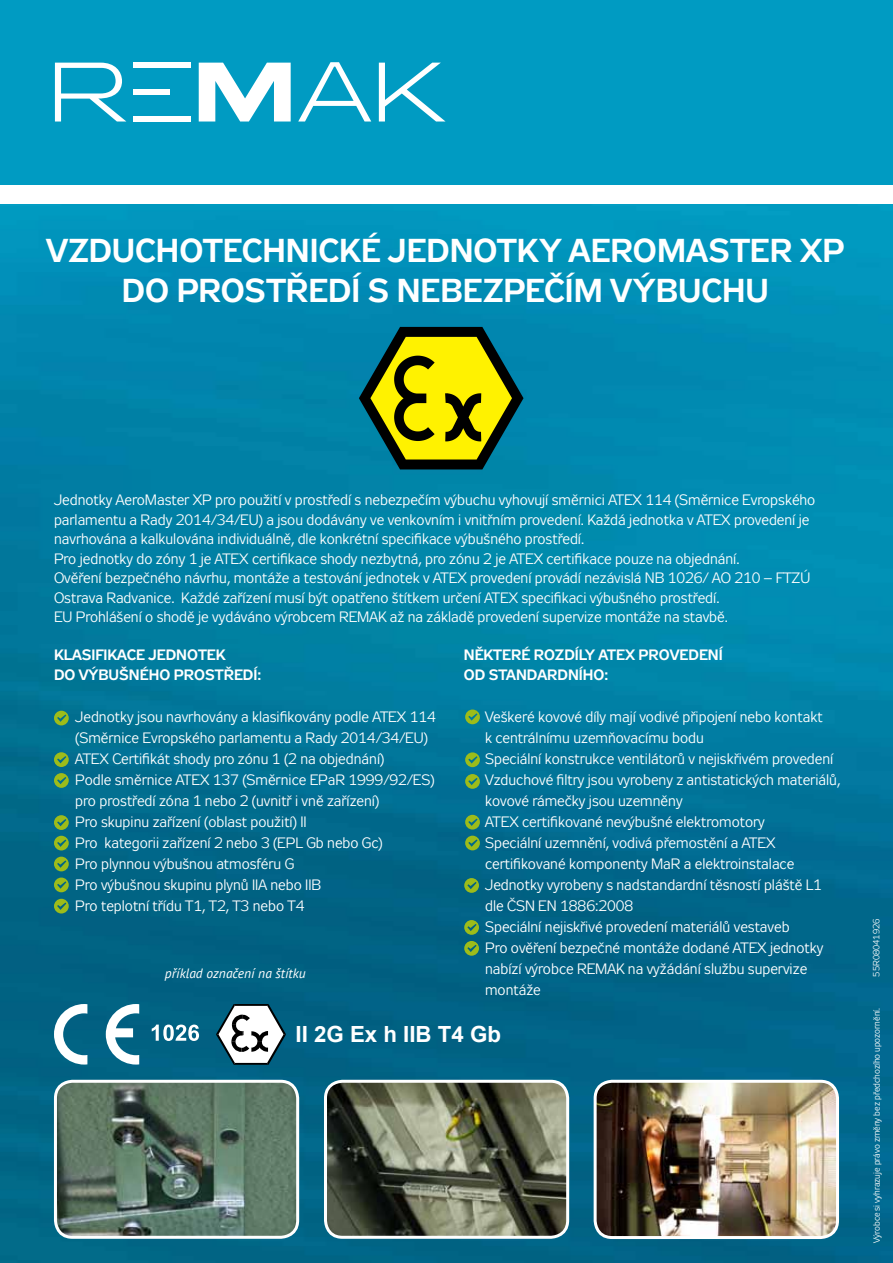
<style>
.page{position:relative;width:893px;height:1263px;background:#fff}
.page>*{position:absolute;margin:0;border:0;box-sizing:border-box;transform-origin:0 0}
.t1{font:700 33px/39.6px "Zeppelin 31";color:#fff;text-align:center}
.t2{font:700 22.35px "Arial";color:#fff}
.t3{font:15px/21px "Zeppelin 31";color:#fff}
.t4{font:700 15px "Zeppelin 31";color:#fff}
.t5{font:italic 13.5px "PT Sans";color:#fff}
.t6{font:9px "Zeppelin 31";color:#fff}
</style>
<div class="page">
<img style="left:0;top:204px;width:892px;height:1059px">
<div style="left:0;top:0;width:893px;height:189px;background:#009bc2"></div>
<div style="left:0;top:185px;width:893px;height:19px;background:#fff"></div>
<div style="left:134px;top:63px;width:57px;height:5px;background:#fff"></div>
<div style="left:134px;top:116px;width:57px;height:6px;background:#fff"></div>
<div style="left:134px;top:89px;width:36px;height:6px;background:#fff"></div>
<svg style="left:199px;top:63px;width:92px;height:59px"></svg>
<svg style="left:55px;top:63px;width:71px;height:59px"></svg>
<svg style="left:379px;top:63px;width:67px;height:59px"></svg>
<svg style="left:298px;top:62px;width:73px;height:60px"></svg>
<svg style="left:359px;top:327px;width:164px;height:142px;background:#748f2a"></svg>
<img style="left:55px;top:1081px;width:243px;height:156px">
<div style="left:54px;top:1080px;width:245px;height:159px;border:3px solid #fff;border-radius:17px"></div>
<img style="left:595px;top:1081px;width:242px;height:156px">
<div style="left:594px;top:1080px;width:245px;height:159px;border:3px solid #fff;border-radius:17px"></div>
<img style="left:325px;top:1081px;width:243px;height:156px">
<div style="left:324px;top:1080px;width:245px;height:159px;border:3px solid #fff;border-radius:17px"></div>
<svg style="left:54px;top:711px;width:15px;height:14px"></svg>
<svg style="left:54px;top:877px;width:15px;height:15px"></svg>
<svg style="left:54px;top:857px;width:15px;height:14px"></svg>
<svg style="left:54px;top:836px;width:15px;height:14px"></svg>
<svg style="left:54px;top:815px;width:15px;height:15px"></svg>
<svg style="left:54px;top:773px;width:15px;height:15px"></svg>
<svg style="left:54px;top:752px;width:15px;height:15px"></svg>
<svg style="left:54px;top:899px;width:15px;height:14px"></svg>
<svg style="left:465px;top:709px;width:15px;height:15px"></svg>
<svg style="left:465px;top:836px;width:15px;height:14px"></svg>
<svg style="left:465px;top:815px;width:15px;height:14px"></svg>
<svg style="left:465px;top:774px;width:15px;height:15px"></svg>
<svg style="left:465px;top:752px;width:15px;height:15px"></svg>
<svg style="left:464px;top:878px;width:15px;height:15px"></svg>
<svg style="left:464px;top:941px;width:15px;height:15px"></svg>
<svg style="left:464px;top:920px;width:15px;height:15px"></svg>
<svg style="left:54px;top:1004px;width:33px;height:60px"></svg>
<svg style="left:106px;top:1004px;width:33px;height:60px"></svg>
<svg style="left:152px;top:1024px;width:47px;height:17px"></svg>
<svg style="left:216px;top:1004px;width:70px;height:61px"></svg>
<h1 class="t1" style="left:46px;top:233px;width:800px">VZDUCHOTECHNICKÉ JEDNOTKY AEROMASTER XP<br>DO PROSTŘEDÍ S NEBEZPEČÍM VÝBUCHU</h1>
<p class="t3" style="left:54px;top:492px;width:763px;line-height:19.5px">Jednotky AeroMaster XP pro použití v prostředí s nebezpečím výbuchu vyhovují směrnici ATEX 114 (Směrnice Evropského parlamentu a Rady 2014/34/EU) a jsou dodávány ve venkovním i vnitřním provedení. Každá jednotka v ATEX provedení je navrhována a kalkulována individuálně, dle konkrétní specifikace výbušného prostředí.<br>Pro jednotky do zóny 1 je ATEX certifikace shody nezbytná, pro zónu 2 je ATEX certifikace pouze na objednání.<br>Ověření bezpečného návrhu, montáže a testování jednotek v ATEX provedení provádí nezávislá NB 1026/ AO 210 – FTZÚ Ostrava Radvanice. Každé zařízení musí být opatřeno štítkem určení ATEX specifikaci výbušného prostředí.<br>EU Prohlášení o shodě je vydáváno výrobcem REMAK až na základě provedení supervize montáže na stavbě.</p>
<p class="t4" style="left:54px;top:647px;width:59px">KLASI FIKACE</p>
<p class="t4" style="left:149px;top:647px;width:11px">JEDNOTEK</p>
<p class="t4" style="left:54px;top:666px;width:36px">DO VÝBU</p>
<p class="t4" style="left:119px;top:666px;width:21px">ŠNÉHO</p>
<p class="t4" style="left:174px;top:666px;width:11px">PROSTŘEDÍ</p>
<p class="t4" style="left:257px;top:666px;width:5px">:</p>
<p class="t3" style="left:75px;top:707px;width:362px">Jednotky jsou navrhovány a klasifikovány podle ATEX 114 (Směrnice Evropského parlamentu a Rady 2014/34/EU)<br>ATEX Certifikát shody pro zónu 1 (2 na objednání)<br>Podle směrnice ATEX 137 (Směrnice EPaR 1999/92/ES) pro prostředí zóna 1 nebo 2 (uvnitř i vně zařízení)<br>Pro skupinu zařízení (oblast použití) II<br>Pro kategorii zařízení 2 nebo 3 (EPL Gb nebo Gc)<br>Pro plynnou výbušnou atmosféru G<br>Pro výbušnou skupinu plynů IIA nebo IIB<br>Pro teplotní třídu T1, T2, T3 nebo T4</p>
<p class="t4" style="left:464px;top:647px;width:30px">NĚKTERÉ</p>
<p class="t4" style="left:534px;top:647px;width:10px">ROZDÍ</p>
<p class="t4" style="left:579px;top:647px;width:70px">LY ATEX PROVEDENÍ</p>
<p class="t4" style="left:464px;top:666px;width:36px">OD STANDARDNÍHO</p>
<p class="t4" style="left:604px;top:666px;width:5px">:</p>
<p class="t3" style="left:485px;top:707px;width:357px">Veškeré kovové díly mají vodivé připojení nebo kontakt<br>k centrálnímu uzemňovacímu bodu<br>Speciální konstrukce ventilátorů v nejiskřivém provedení Vzduchové filtry jsou vyrobeny z antistatických materiálů, kovové rámečky jsou uzemněny<br>ATEX certifikované nevýbušné elektromotory<br>Speciální uzemnění, vodivá přemostění a ATEX certifikované komponenty MaR a elektroinstalace Jednotky vyrobeny s nadstandardní těsností pláště L1 dle ČSN EN 1886:2008<br>Speciální nejiskřivé provedení materiálů vestaveb<br>Pro ověření bezpečné montáže dodané ATEX jednotky nabízí výrobce REMAK na vyžádání službu supervize montáže</p>
<p class="t5" style="left:165px;top:964px;width:142px">příklad označení na štítku</p>
<h2 class="t2" style="left:296px;top:1018px;width:207px">II 2G Ex h IIB T4 Gb</h2>
<p class="t6" style="left:871px;top:977px;width:60px;rotate:-90deg">55R08041926</p>
<p class="t6" style="left:872px;top:1243px;width:236px;rotate:-90deg">Výrobce si vyhrazuje právo změny bez předchozího upozornění.</p>
</div>
